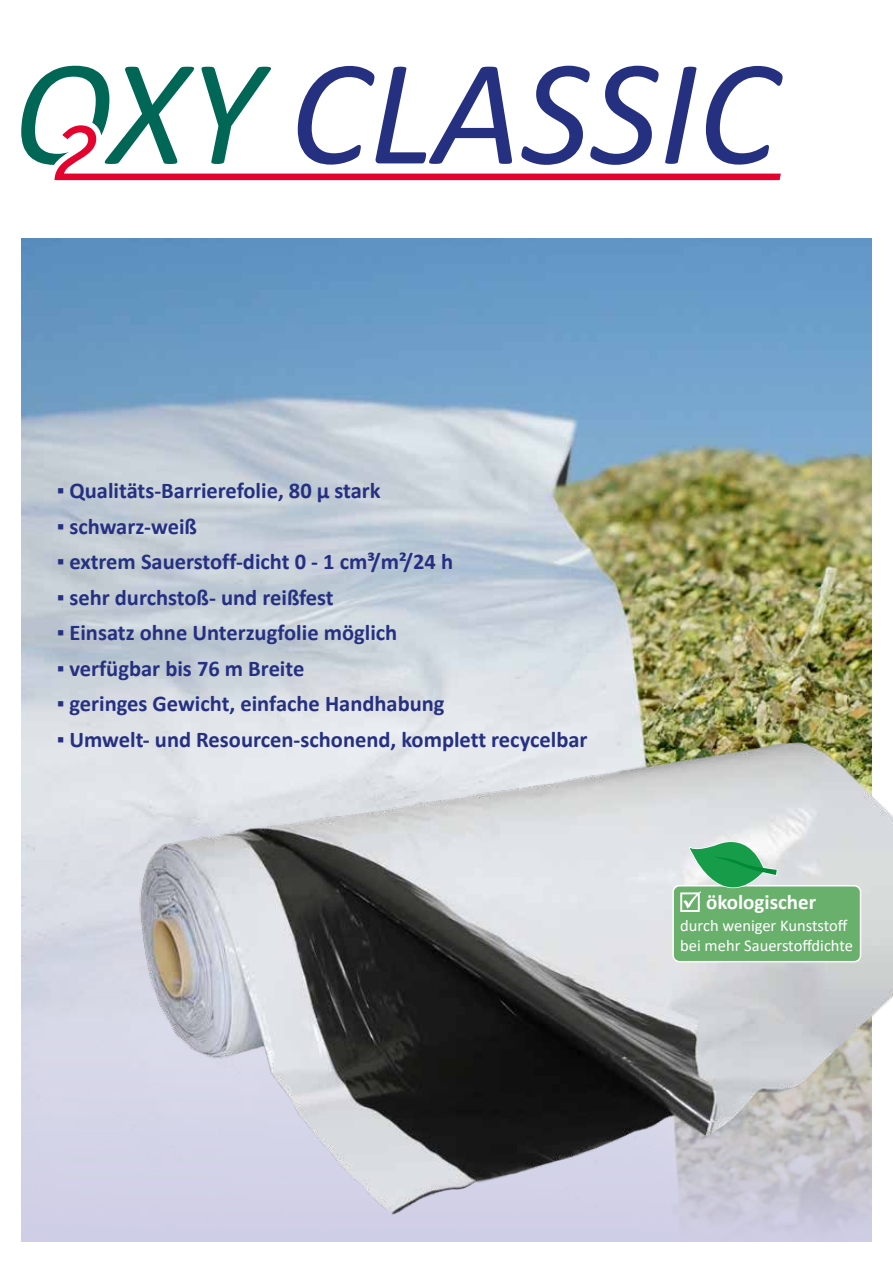
<style>
.page{position:relative;width:893px;height:1263px;background:#fff}
.page>*{position:absolute;margin:0;border:0;box-sizing:border-box;transform-origin:0 0}
.t1{font:700 22.5px "Calibri";color:#253081}
.t2{font:700 21px "Calibri";color:#fff}
.t3{font:16.5px/19.8px "Calibri";color:#fff}
.s1{font-weight:400}
</style>
<div class="page">
<img style="left:21px;top:238px;width:851px;height:1004px">
<svg style="left:21px;top:66px;width:762px;height:114px"></svg>
<img style="left:128px;top:730px;width:765px;height:499px">
<div style="left:673px;top:886px;width:187px;height:76px;background:#6ab06d;border-radius:6px"></div>
<div style="left:672px;top:885px;width:189px;height:77px;border:2px solid #fff;border-radius:6px"></div>
<svg style="left:680px;top:836px;width:98px;height:76px"></svg>
<p class="t1" style="left:57px;top:475px;width:326px"><span class="s1">▪</span> Qualitäts-Barrierefolie, 80 µ stark</p>
<p class="t1" style="left:57px;top:510px;width:142px"><span class="s1">▪</span> schwarz-weiß</p>
<p class="t1" style="left:57px;top:546px;width:398px"><span class="s1">▪</span> extrem Sauerstoff-dicht 0 - 1 cm³/m²/24 h</p>
<p class="t1" style="left:57px;top:581px;width:279px"><span class="s1">▪</span> sehr durchstoß- und reißfest</p>
<p class="t1" style="left:57px;top:617px;width:342px"><span class="s1">▪</span> Einsatz ohne Unterzugfolie möglich</p>
<p class="t1" style="left:57px;top:652px;width:249px"><span class="s1">▪</span> verfügbar bis 76 m Breite</p>
<p class="t1" style="left:57px;top:688px;width:389px"><span class="s1">▪</span> geringes Gewicht, einfache Handhabung</p>
<p class="t1" style="left:57px;top:723px;width:532px"><span class="s1">▪</span> Umwelt- und Resourcen-schonend, komplett recycelbar</p>
<p class="t2" style="left:706px;top:887px;width:112px">ökologischer</p>
<p class="t3" style="left:680px;top:915px;width:174px">durch weniger Kunststoff bei mehr Sauerstoffdichte</p>
</div>
